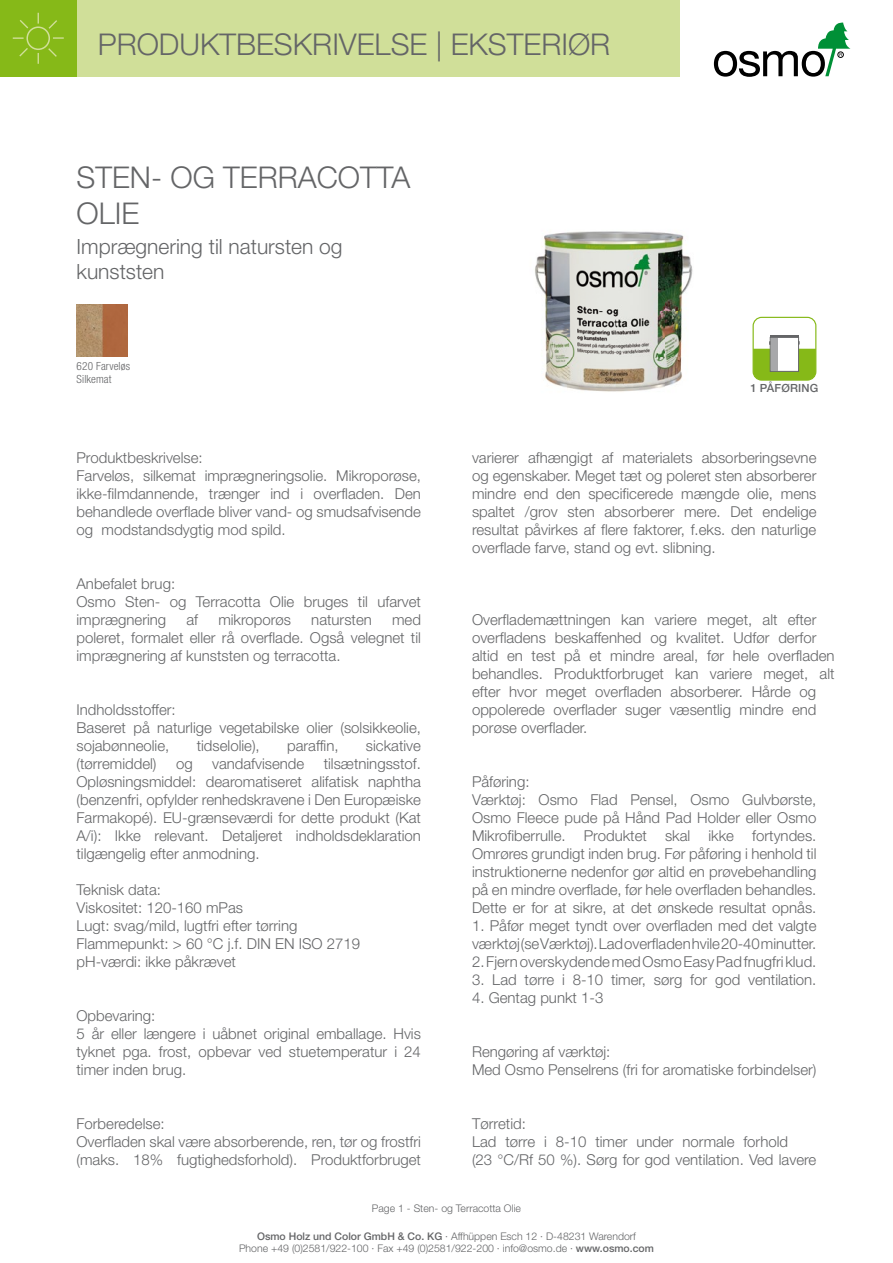
<style>
.page{position:relative;width:893px;height:1263px;background:#fff}
.page>*{position:absolute;margin:0;border:0;box-sizing:border-box;transform-origin:0 0}
.t1{font:300 30px/36px "Helvetica Neue";color:#646567}
.t2{font:300 21px/25.2px "Helvetica Neue";color:#646567}
.t3{font:300 15px/18px "Helvetica Neue";color:#646567}
.t4{font:300 condensed 11.25px/13.5px "Helvetica Neue";letter-spacing:.01em;color:#646567}
.t5{font:500 11.25px "Helvetica Neue";letter-spacing:.015em;color:#646567}
.t6{font:300 10.5px/12.6px "Helvetica Neue";color:#646567;text-align:center}
.s1{font-weight:500}
</style>
<div class="page">
<div style="left:77px;top:0;width:603px;height:77px;background:#d0df99"></div>
<svg style="left:714px;top:23px;width:136px;height:54px"></svg>
<div style="left:0;top:0;width:77px;height:77px;background:#86b918"></div>
<svg style="left:12px;top:12px;width:52px;height:52px"></svg>
<div style="left:753px;top:317px;width:63px;height:64px;border:1px solid #86b918;border-radius:9px"></div>
<div style="left:770px;top:337px;width:29px;height:35px;background:#fff;border:1px solid #646567"></div>
<svg style="left:753px;top:341px;width:63px;height:39px"></svg>
<div style="left:771px;top:338px;width:6px;height:32px;background:#a7a8aa"></div>
<hr style="left:770px;top:335px;width:29px;height:2px;background:#646567">
<img style="left:77px;top:305px;width:51px;height:51px">
<img style="left:535px;top:231px;width:158px;height:161px">
<h1 class="t1" style="left:98px;top:26px;width:514px">PRODUKTBESKRIVELSE | EKSTERIØR</h1>
<h1 class="t1" style="left:77px;top:159px;width:335px">STEN- OG TERRACOTTA<br>OLIE</h1>
<h2 class="t2" style="left:77px;top:233px;width:268px">Imprægnering til natursten og kunststen</h2>
<p class="t4" style="left:77px;top:359px;width:55px">620 Farveløs<br>Silkemat</p>
<p class="t3" style="left:77px;top:448px;width:346px">Produktbeskrivelse:<br>Farveløs, silkemat imprægneringsolie. Mikroporøse, ikke-filmdannende, trænger ind i overfladen. Den behandlede overflade bliver vand- og smudsafvisende og modstandsdygtig mod spild.</p>
<p class="t3" style="left:77px;top:574px;width:346px">Anbefalet brug:<br>Osmo Sten- og Terracotta Olie bruges til ufarvet imprægnering</p>
<p class="t3" style="left:77px;top:610px;width:346px;text-align:justify;text-indent:316px">med poleret, formalet eller rå overflade. Også velegnet til imprægnering af kunststen og terracotta.</p>
<p class="t3" style="left:186px;top:610px;width:13px">af</p>
<p class="t3" style="left:218px;top:610px;width:74px">mikroporøs</p>
<p class="t3" style="left:311px;top:610px;width:62px">natursten</p>
<p class="t3" style="left:77px;top:700px;width:346px">Indholdsstoffer:<br>Baseret på naturlige vegetabilske olier (solsikkeolie, sojabønneolie,</p>
<p class="t3" style="left:197px;top:736px;width:65px">tidselolie),</p>
<p class="t3" style="left:287px;top:736px;width:53px">paraffin,</p>
<p class="t3" style="left:366px;top:736px;width:57px">sickative</p>
<p class="t3" style="left:77px;top:754px;width:82px">(tørremiddel)</p>
<p class="t3" style="left:176px;top:754px;width:18px">og</p>
<p class="t3" style="left:212px;top:754px;width:94px">vandafvisende</p>
<p class="t3" style="left:77px;top:754px;width:346px;text-align:justify;text-indent:247px">tilsætningsstof.<br>Opløsningsmiddel: dearomatiseret alifatisk naphtha (benzenfri, opfylder renhedskravene i Den Europæiske Farmakopé). EU-grænseværdi for dette produkt (Kat A/i): Ikke relevant. Detaljeret indholdsdeklaration tilgængelig efter anmodning.</p>
<p class="t3" style="left:77px;top:880px;width:285px">Teknisk data:<br>Viskositet: 120-160 mPas<br>Lugt: svag/mild, lugtfri efter tørring<br>Flammepunkt: &gt; 60 °C j.f. DIN EN ISO 2719 pH-værdi: ikke påkrævet</p>
<p class="t3" style="left:77px;top:1006px;width:346px">Opbevaring:<br>5 år eller længere i uåbnet original emballage. Hvis tyknet pga. frost, opbevar ved stuetemperatur i 24 timer inden brug.</p>
<p class="t3" style="left:77px;top:1114px;width:346px">Forberedelse:<br>Overfladen skal være absorberende, ren, tør og frostfri (maks. 18% fugtighedsforhold). Produktforbruget</p>
<p class="t5" style="left:750px;top:381px;width:69px">1 PÅFØRING</p>
<p class="t3" style="left:472px;top:448px;width:346px;text-align:justify">varierer afhængigt af materialets absorberingsevne og egenskaber. Meget tæt og poleret sten absorberer mindre end den specificerede mængde olie, mens spaltet /grov sten absorberer mere. Det endelige resultat påvirkes af flere faktorer, f.eks. den naturlige overflade farve, stand og evt. slibning.</p>
<p class="t3" style="left:472px;top:610px;width:364px">Overflademættningen kan variere meget, alt efter overfladens beskaffenhed og kvalitet. Udfør derfor altid en test på et mindre areal, før hele overfladen behandles. Produktforbruget kan variere meget, alt efter hvor meget overfladen absorberer. Hårde og oppolerede overflader suger væsentlig mindre end porøse overflader.</p>
<p class="t3" style="left:472px;top:772px;width:346px">Påføring:<br>Værktøj: Osmo Flad Pensel, Osmo Gulvbørste, Osmo Fleece pude på Hånd Pad Holder eller Osmo Mikrofiberrulle. Produktet skal ikke fortyndes.<br>Omrøres grundigt inden brug. Før påføring i henhold til instruktionerne nedenfor gør altid en prøvebehandling på en mindre overflade, før hele overfladen behandles.<br>Dette er for at sikre, at det ønskede resultat opnås.</p>
<p class="t3" style="left:472px;top:916px;width:346px">1. Påfør meget tyndt over overfladen med det valgte værktøj (se Værktøj). Lad overfladen hvile 20-40 minutter.</p>
<p class="t3" style="left:472px;top:952px;width:346px">2. Fjern overskydende med Osmo Easy Pad fnugfri klud.</p>
<p class="t3" style="left:472px;top:970px;width:346px">3. Lad tørre i 8-10 timer, sørg for god ventilation.</p>
<p class="t3" style="left:472px;top:988px;width:133px">4. Gentag punkt 1-3</p>
<p class="t3" style="left:472px;top:1042px;width:346px">Rengøring af værktøj:<br>Med Osmo Penselrens (fri for aromatiske forbindelser)</p>
<p class="t3" style="left:472px;top:1114px;width:346px">Tørretid:<br>Lad tørre i 8-10 timer under normale forhold<br>(23 °C/Rf 50 %). Sørg for god ventilation. Ved lavere</p>
<p class="t6" style="left:372px;top:1202px;width:151px">Page 1 - Sten- og Terracotta Olie</p>
<p class="t6" style="left:239px;top:1229px;width:416px"><span class="s1">Osmo Holz und Color GmbH &amp; Co. KG</span> · Affhüppen Esch 12 · D-48231 Warendorf<br>Phone +49 (0)2581/922-100 · Fax +49 (0)2581/922-200 · info@osmo.de · <span class="s1">www.osmo.com</span></p>
</div>
